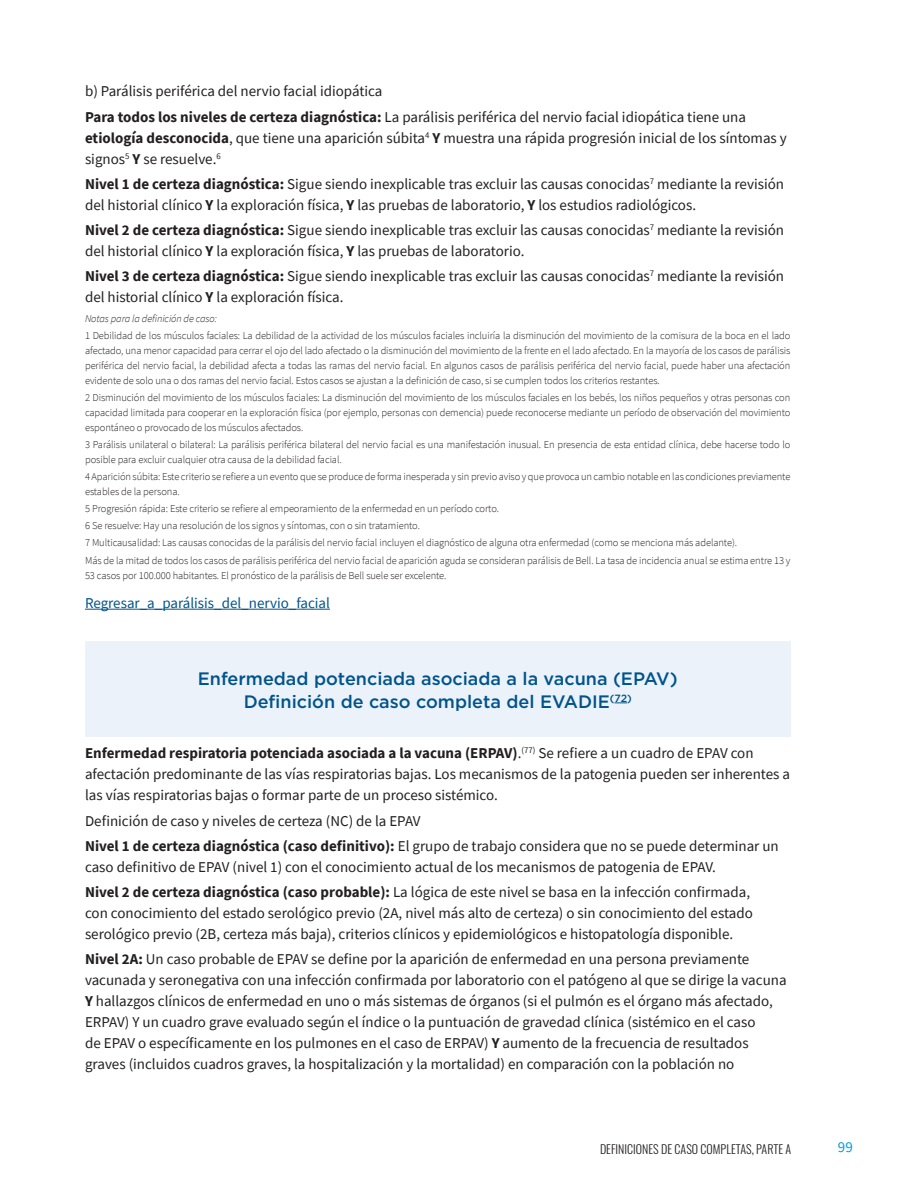
<style>
.page{position:relative;width:918px;height:1188px;background:#fff}
.page>*{position:absolute;margin:0;border:0;box-sizing:border-box;transform-origin:0 0}
.Box_Body{font:500 18px "Gotham";color:#00548b}
.Body{font:15px/21px "Source Sans Pro";color:#231f20}
.Body-2{font:15px "Source Sans Pro";color:#00548b}
.t1{font:15px "Source Sans Pro";color:#009bde}
.t2{font:300 12px "Oswald";color:#231f20}
.Notes{font:300 10.5px/15px "Source Sans Pro";letter-spacing:-.01em;color:#231f20}
.Notes-2{font:italic 300 10.5px "Source Sans Pro";letter-spacing:-.01em;color:#231f20}
.s1{font-weight:700}
</style>
<div class="page">
<hr style="left:85px;top:609px;width:245px;height:1px;background:#00548b">
<div style="left:85px;top:641px;width:705px;height:73px;background:#ecf2fa"></div>
<div style="left:85px;top:664px;width:705px;height:73px;background:#ecf2fa"></div>
<svg style="left:614px;top:703px;width:13px;height:1px"></svg>
<p class="Body" style="left:85px;top:81px;width:299px">b) Parálisis periférica del nervio facial idiopática</p>
<p class="Body" style="left:85px;top:106px;width:703px"><span class="s1">Para todos los niveles de certeza diagnóstica:</span> La parálisis periférica del nervio facial idiopática tiene una <span class="s1">etiología desconocida</span>, que tiene una aparición súbita<sup>4</sup> <span class="s1">Y</span> muestra una rápida progresión inicial de los síntomas y signos<sup>5</sup> <span class="s1">Y</span> se resuelve.<sup>6</sup></p>
<p class="Body" style="left:85px;top:173px;width:701px"><span class="s1">Nivel 1 de certeza diagnóstica:</span> Sigue siendo inexplicable tras excluir las causas conocidas<sup>7</sup> mediante la revisión del historial clínico <span class="s1">Y</span> la exploración física, <span class="s1">Y</span> las pruebas de laboratorio, <span class="s1">Y</span> los estudios radiológicos.</p>
<p class="Body" style="left:85px;top:219px;width:701px"><span class="s1">Nivel 2 de certeza diagnóstica:</span> Sigue siendo inexplicable tras excluir las causas conocidas<sup>7</sup> mediante la revisión del historial clínico <span class="s1">Y</span> la exploración física, <span class="s1">Y</span> las pruebas de laboratorio.</p>
<p class="Body" style="left:85px;top:266px;width:701px"><span class="s1">Nivel 3 de certeza diagnóstica:</span> Sigue siendo inexplicable tras excluir las causas conocidas<sup>7</sup> mediante la revisión del historial clínico <span class="s1">Y</span> la exploración física.</p>
<p class="Notes-2" style="left:85px;top:312px;width:133px">Notas para la definición de caso:</p>
<p class="Notes" style="left:85px;top:328px;width:707px;text-align:justify">1 Debilidad de los músculos faciales: La debilidad de la actividad de los músculos faciales incluiría la disminución del movimiento de la comisura de la boca en el lado afectado, una menor capacidad para cerrar el ojo del lado afectado o la disminución del movimiento de la frente en el lado afectado. En la mayoría de los casos de parálisis periférica del nervio facial, la debilidad afecta a todas las ramas del nervio facial. En algunos casos de parálisis periférica del nervio facial, puede haber una afectación evidente de solo una o dos ramas del nervio facial. Estos casos se ajustan a la definición de caso, si se cumplen todos los criterios restantes.</p>
<p class="Notes" style="left:85px;top:390px;width:707px;text-align:justify">2 Disminución del movimiento de los músculos faciales: La disminución del movimiento de los músculos faciales en los bebés, los niños pequeños y otras personas con capacidad limitada para cooperar en la exploración física (por ejemplo, personas con demencia) puede reconocerse mediante un período de observación del movimiento espontáneo o provocado de los músculos afectados.</p>
<p class="Notes" style="left:85px;top:437px;width:707px">3 Parálisis unilateral o bilateral: La parálisis periférica bilateral del nervio facial es una manifestación inusual. En presencia de esta entidad clínica, debe hacerse todo lo posible para excluir cualquier otra causa de la debilidad facial.</p>
<p class="Notes" style="left:85px;top:469px;width:707px">4 Aparición súbita: Este criterio se refiere a un evento que se produce de forma inesperada y sin previo aviso y que provoca un cambio notable en las condiciones previamente estables de la persona.</p>
<p class="Notes" style="left:85px;top:501px;width:416px">5 Progresión rápida: Este criterio se refiere al empeoramiento de la enfermedad en un período corto.</p>
<p class="Notes" style="left:85px;top:518px;width:337px">6 Se resuelve: Hay una resolución de los signos y síntomas, con o sin tratamiento.</p>
<p class="Notes" style="left:85px;top:535px;width:654px">7 Multicausalidad: Las causas conocidas de la parálisis del nervio facial incluyen el diagnóstico de alguna otra enfermedad (como se menciona más adelante).</p>
<p class="Notes" style="left:85px;top:553px;width:707px">Más de la mitad de todos los casos de parálisis periférica del nervio facial de aparición aguda se consideran parálisis de Bell. La tasa de incidencia anual se estima entre 13 y<br>53 casos por 100.000 habitantes. El pronóstico de la parálisis de Bell suele ser excelente.</p>
<p class="Body-2" style="left:85px;top:594px;width:246px">Regresar_a_parálisis_del_nervio_facial</p>
<p class="Box_Body" style="left:198px;top:667px;width:481px">Enfermedad potenciada asociada a la vacuna (EPAV)</p>
<p class="Box_Body" style="left:244px;top:690px;width:390px">Definición de caso completa del EVADIE<sup>(72)</sup></p>
<p class="Body" style="left:85px;top:743px;width:707px"><span class="s1">Enfermedad respiratoria potenciada asociada a la vacuna (ERPAV)</span>.<sup>(77)</sup> Se refiere a un cuadro de EPAV con afectación predominante de las vías respiratorias bajas. Los mecanismos de la patogenia pueden ser inherentes a las vías respiratorias bajas o formar parte de un proceso sistémico.</p>
<p class="Body" style="left:85px;top:810px;width:337px">Definición de caso y niveles de certeza (NC) de la EPAV</p>
<p class="Body" style="left:85px;top:835px;width:695px"><span class="s1">Nivel 1 de certeza diagnóstica (caso definitivo):</span> El grupo de trabajo considera que no se puede determinar un caso definitivo de EPAV (nivel 1) con el conocimiento actual de los mecanismos de patogenia de EPAV.</p>
<p class="Body" style="left:85px;top:882px;width:669px"><span class="s1">Nivel 2 de certeza diagnóstica (caso probable):</span> La lógica de este nivel se basa en la infección confirmada, con conocimiento del estado serológico previo (2A, nivel más alto de certeza) o sin conocimiento del estado serológico previo (2B, certeza más baja), criterios clínicos y epidemiológicos e histopatología disponible.</p>
<p class="Body" style="left:85px;top:949px;width:703px"><span class="s1">Nivel 2A:</span> Un caso probable de EPAV se define por la aparición de enfermedad en una persona previamente vacunada y seronegativa con una infección confirmada por laboratorio con el patógeno al que se dirige la vacuna <span class="s1">Y</span> hallazgos clínicos de enfermedad en uno o más sistemas de órganos (si el pulmón es el órgano más afectado, ERPAV) Y un cuadro grave evaluado según el índice o la puntuación de gravedad clínica (sistémico en el caso<br>de EPAV o específicamente en los pulmones en el caso de ERPAV) <span class="s1">Y</span> aumento de la frecuencia de resultados graves (incluidos cuadros graves, la hospitalización y la mortalidad) en comparación con la población no</p>
<p class="t2" style="left:600px;top:1139px;width:192px">DEFINICIONES DE CASO COMPLETAS, PARTE A</p>
<p class="t1" style="left:838px;top:1137px;width:16px">99</p>
</div>
